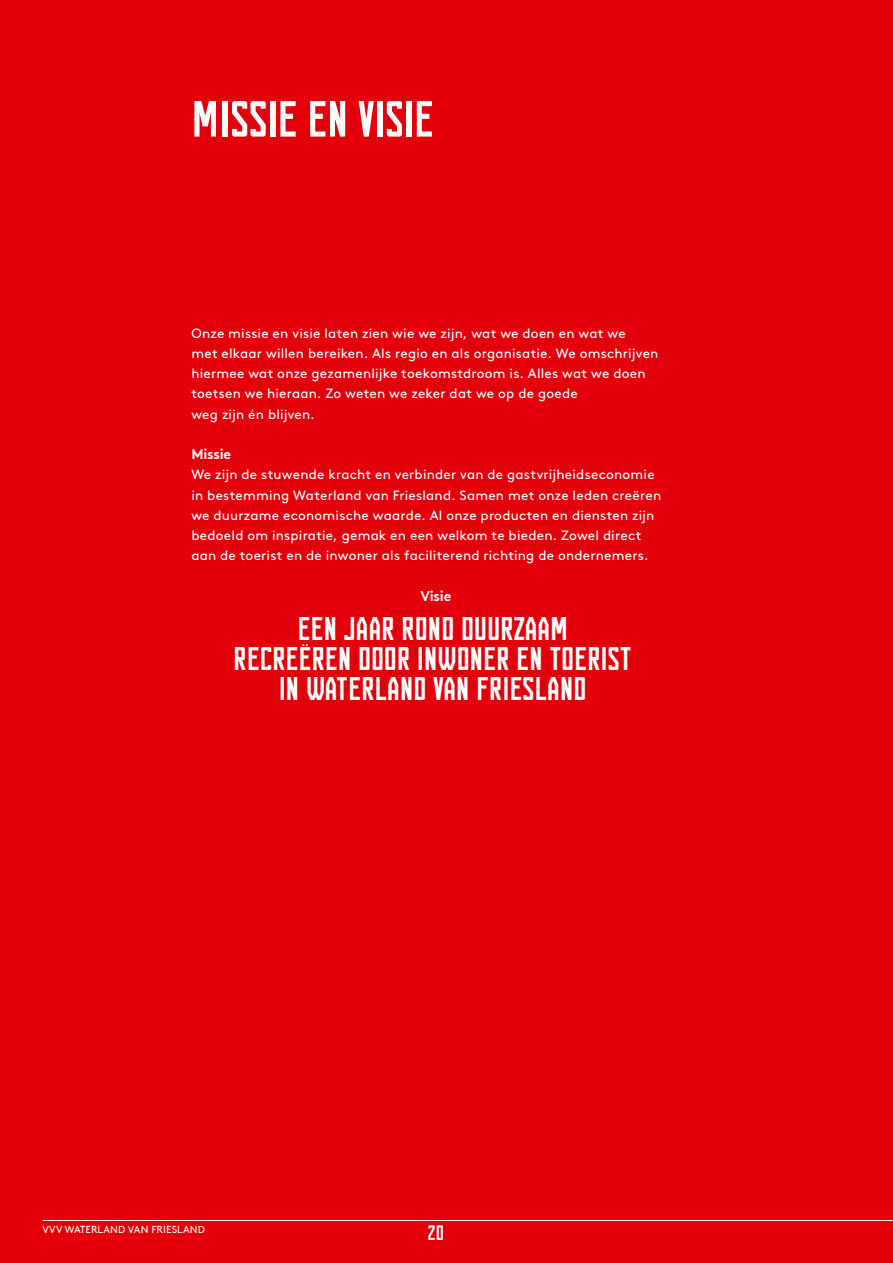
<style>
.page{position:relative;width:893px;height:1263px;background:#e3000b}
.page>*{position:absolute;margin:0;border:0;box-sizing:border-box;transform-origin:0 0}
.t1{font:condensed 51px "FUNCTION";letter-spacing:-.015em;color:#fff}
.t2{font:condensed 33px/30px "FUNCTION";letter-spacing:-.01em;color:#fff;text-align:center}
.t3{font:condensed 21px "FUNCTION";color:#fff}
.t4{font:700 14.25px "Brown Std";letter-spacing:-.015em;color:#fff}
.t5{font:13.5px/20.2px "Brown Std";letter-spacing:.015em;color:#fff}
.t6{font:10.2px "Brown Std";letter-spacing:.01em;color:#fff}
</style>
<div class="page">
<hr style="left:43px;top:1220px;width:849px;height:1px;background:#fff">
<h1 class="t1" style="left:191px;top:91px;width:244px">MISSIE EN VISIE</h1>
<p class="t5" style="left:191px;top:323px;width:469px">Onze missie en visie laten zien wie we zijn, wat we doen en wat we<br>met elkaar willen bereiken. Als regio en als organisatie. We omschrijven hiermee wat onze gezamenlijke toekomstdroom is. Alles wat we doen toetsen we hieraan. Zo weten we zeker dat we op de goede<br>weg zijn én blijven.</p>
<p class="t4" style="left:191px;top:445px;width:41px">Missie</p>
<p class="t5" style="left:191px;top:465px;width:471px">We zijn de stuwende kracht en verbinder van de gastvrijheidseconomie in bestemming Waterland van Friesland. Samen met onze leden creëren we duurzame economische waarde. Al onze producten en diensten zijn bedoeld om inspiratie, gemak en een welkom te bieden. Zowel direct aan de toerist en de inwoner als faciliterend richting de ondernemers.</p>
<p class="t4" style="left:420px;top:587px;width:33px">Visie</p>
<h2 class="t2" style="left:233px;top:614px;width:400px">EEN JAAR ROND DUURZAAM<br>RECREËREN DOOR INWONER EN TOERIST<br>IN WATERLAND VAN FRIESLAND</h2>
<p class="t6" style="left:43px;top:1224px;width:164px">VVV WATERLAND VAN FRIESLAND</p>
<h3 class="t3" style="left:427px;top:1222px;width:18px">20</h3>
</div>
